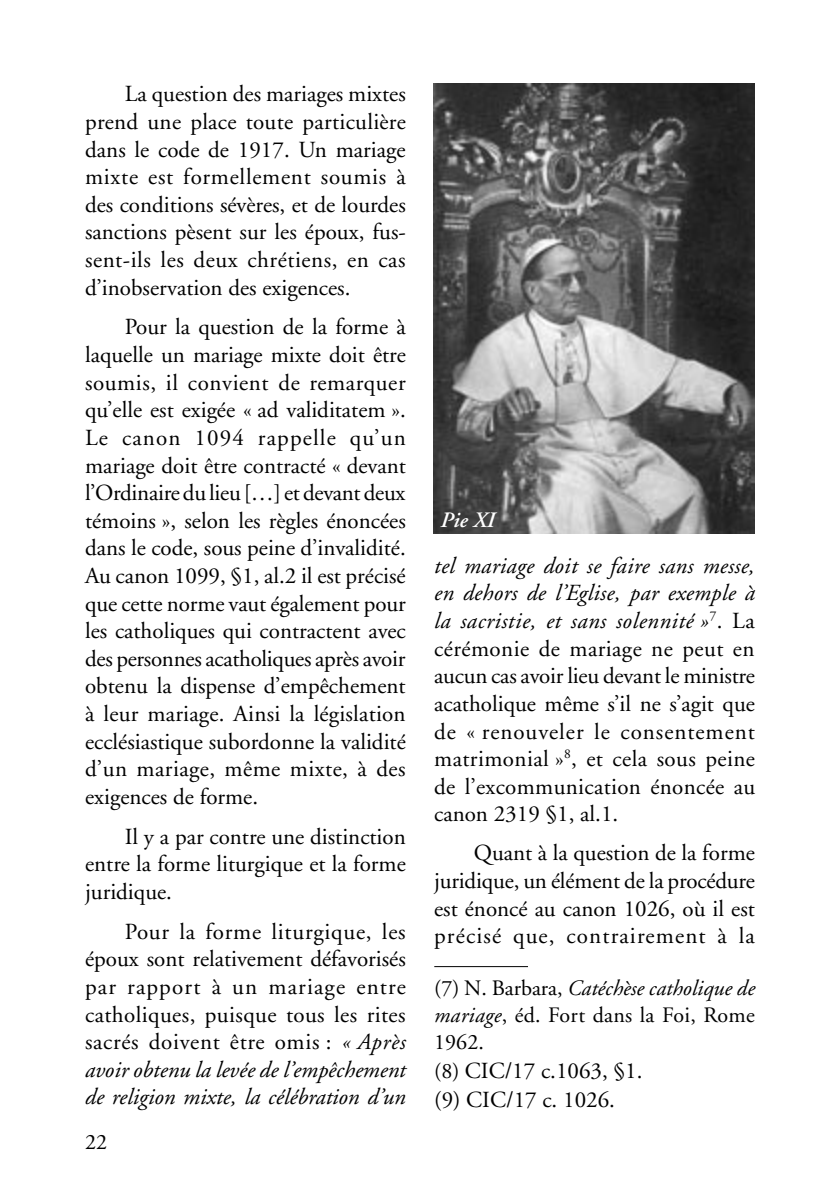
<style>
.page{position:relative;width:840px;height:1191px;background:#fff}
.page>*{position:absolute;margin:0;border:0;box-sizing:border-box;transform-origin:0 0}
.Corps_d_article{font:23px/27.6px "Adobe Garamond";letter-spacing:.015em;color:#000;text-align:justify}
.note{font:22px/26.6px "Adobe Garamond";letter-spacing:.015em;color:#000;text-align:justify}
.Corps_d_article-2{font:italic 600 22px "Adobe Garamond";color:#fff}
.s1{font-style:italic}
.s2{font-size:22px}
</style>
<div class="page">
<hr style="left:434px;top:966px;width:93px;height:1px;background:#000">
<img style="left:433px;top:83px;width:321px;height:451px">
<p class="Corps_d_article" style="left:85px;top:81px;width:322px;text-indent:40px">La question des mariages mixtes prend une place toute particulière dans le code de 1917. Un mariage mixte est formellement soumis à des conditions sévères, et de lourdes sanctions pèsent sur les époux, fus&shy;sent-ils les deux chrétiens, en cas d’inobservation des exigences.</p>
<p class="Corps_d_article" style="left:85px;top:314px;width:322px;text-indent:40px">Pour la question de la forme à laquelle un mariage mixte doit être soumis, il convient de remarquer qu’elle est exigée « ad validitatem ».<br>Le canon 1094 rappelle qu’un mariage doit être contracté « devant l’Ordinaire du lieu […] et devant deux témoins », selon les règles énoncées dans le code, sous peine d’invalidité.<br>Au canon 1099, §1, al.2 il est précisé que cette norme vaut également pour les catholiques qui contractent avec des personnes acatholiques après avoir obtenu la dispense d’empêchement à leur mariage. Ainsi la législation ecclésiastique subordonne la validité d’un mariage, même mixte, à des exigences de forme.</p>
<p class="Corps_d_article" style="left:85px;top:823px;width:322px;text-indent:40px">Il y a par contre une distinction entre la forme liturgique et la forme juridique.</p>
<p class="Corps_d_article" style="left:85px;top:918px;width:322px;text-indent:40px">Pour la forme liturgique, les époux sont relativement défavorisés par rapport à un mariage entre catholiques, puisque tous les rites sacrés doivent être omis : <span class="s1">« Après avoir obtenu la levée de l’empêchement de religion mixte, la célébration d’un</span></p>
<p class="note" style="left:85px;top:1129px;width:23px">22</p>
<p class="Corps_d_article-2" style="left:440px;top:508px;width:56px">Pie XI</p>
<p class="Corps_d_article" style="left:434px;top:552px;width:322px"><span class="s1">tel mariage doit se faire sans messe, en dehors de l’Eglise, par exemple à la sacristie, et sans solennité »</span><sup>7</sup>. La cérémonie de mariage ne peut en aucun cas avoir lieu devant le ministre acatholique même s’il ne s’agit que de « renouveler le consentement matrimonial »<sup>8</sup>, et cela sous peine de l’excommunication énoncée au canon 2319 §1, al.1.</p>
<p class="Corps_d_article" style="left:434px;top:840px;width:322px;text-indent:40px">Quant à la question de la forme juridique, un élément de la procédure est énoncé au canon 1026, où il est précisé que, contrairement à la</p>
<p class="note" style="left:434px;top:975px;width:322px">(7) N. Barbara, <span class="s1">Catéchèse catholique de mariage</span>, éd. Fort dans la Foi, Rome 1962.</p>
<p class="Corps_d_article" style="left:434px;top:1057px;width:209px"><span class="s2">(8)</span> CIC/17 c.1063, §1.</p>
<p class="Corps_d_article" style="left:434px;top:1086px;width:182px">(9) CIC/17 c. 1026.</p>
</div>
